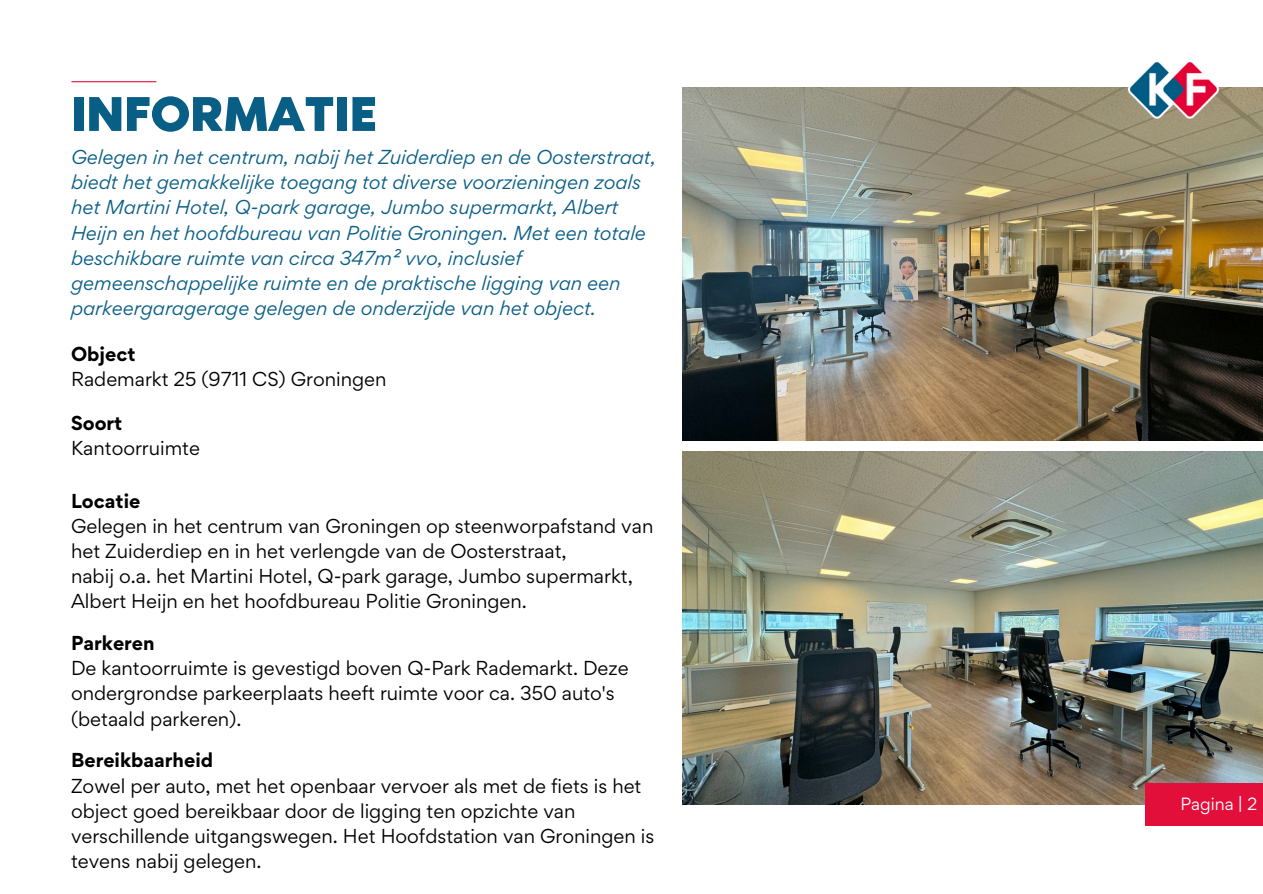
<style>
.page{position:relative;width:1263px;height:894px;background:#fff}
.page>*{position:absolute;margin:0;border:0;box-sizing:border-box;transform-origin:0 0}
.t1{font:61.35px "RTL Media Pro Medium";color:#095e86}
.t2{font:18px/25px "Gordita";color:#000}
.t3{font:italic 18px/25px "Gordita";color:#095e86}
.t4{font:15.75px "Gordita";color:#fff}
.s1{font-weight:700}
</style>
<div class="page">
<hr style="left:72px;top:81px;width:84px;height:1px;background:#e10f3a">
<img style="left:682px;top:87px;width:581px;height:353px">
<img style="left:682px;top:451px;width:581px;height:353px">
<img style="left:1128px;top:62px;width:90px;height:57px">
<div style="left:1146px;top:782px;width:117px;height:43px;background:#e10f3a"></div>
<p class="t1" style="left:71px;top:87px;width:307px">INFORMATIE</p>
<h2 class="t3" style="left:71px;top:144px;width:586px">Gelegen in het centrum, nabij het Zuiderdiep en de Oosterstraat, biedt het gemakkelijke toegang tot diverse voorzieningen zoals het Martini Hotel, Q-park garage, Jumbo supermarkt, Albert Heijn en het hoofdbureau van Politie Groningen. Met een totale beschikbare ruimte van circa 347m² vvo, inclusief gemeenschappelijke ruimte en de praktische ligging van een parkeergaragerage gelegen de onderzijde van het object.</h2>
<h2 class="t2" style="left:71px;top:341px;width:317px"><span class="s1">Object<br></span>Rademarkt 25 (9711 CS) Groningen</h2>
<h2 class="t2" style="left:71px;top:410px;width:130px"><span class="s1">Soort<br></span>Kantoorruimte</h2>
<h2 class="t2" style="left:71px;top:488px;width:584px"><span class="s1">Locatie<br></span>Gelegen in het centrum van Groningen op steenworpafstand van het Zuiderdiep en in het verlengde van de Oosterstraat,<br>nabij o.a. het Martini Hotel, Q-park garage, Jumbo supermarkt, Albert Heijn en het hoofdbureau Politie Groningen.</h2>
<p class="t2" style="left:71px;top:630px;width:559px"><span class="s1">Parkeren<br></span>De kantoorruimte is gevestigd boven Q-Park Rademarkt. Deze ondergrondse parkeerplaats heeft ruimte voor ca. 350 auto's (betaald parkeren).</p>
<p class="t2" style="left:71px;top:747px;width:585px"><span class="s1">Bereikbaarheid<br></span>Zowel per auto, met het openbaar vervoer als met de fiets is het object goed bereikbaar door de ligging ten opzichte van verschillende uitgangswegen. Het Hoofdstation van Groningen is tevens nabij gelegen.</p>
<h2 class="t4" style="left:1180px;top:793px;width:78px">Pagina | 2</h2>
</div>
